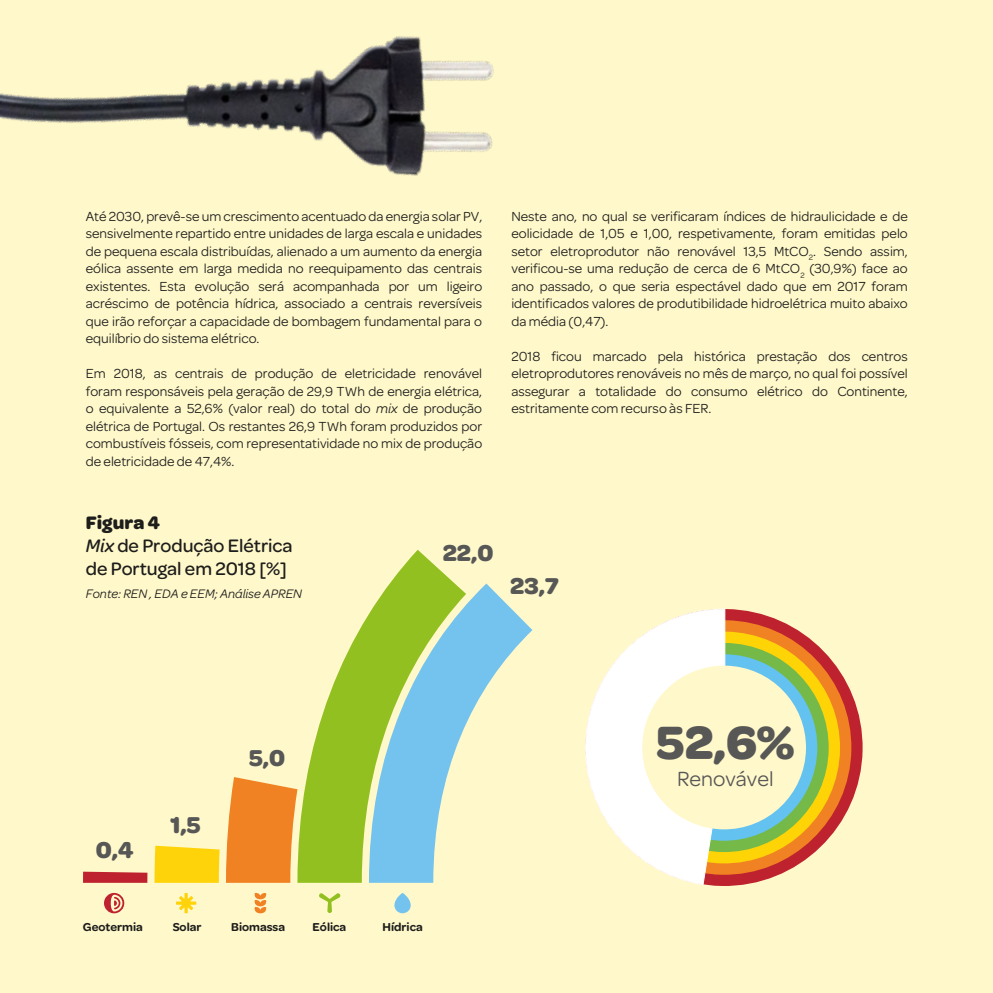
<style>
.page{position:relative;width:993px;height:993px;background:#fff}
.page>*{position:absolute;margin:0;border:0;box-sizing:border-box;transform-origin:0 0}
.t1{font:700 49.7px "Omnes";color:#575756}
.t2{font:700 24.5px "Omnes";color:#575756}
.t3{font:21.88px "Omnes";color:#575756}
.t4{font:500 19.25px/23.1px "Omnes";color:#1d1d1b}
.t5{font:14px/17.5px "Omnes";color:#1d1d1b;text-align:justify}
.t6{font:italic 13.12px "Omnes";color:#1d1d1b}
.t7{font:600 12.25px "Omnes";color:#1d1d1b}
.s1{font-style:italic}
.s2{font-weight:700}
</style>
<div class="page">
<div style="left:0;top:0;width:992px;height:992px;background:#fff8cb"></div>
<img style="left:0;top:36px;width:494px;height:140px">
<svg style="left:699px;top:609px;width:164px;height:277px"></svg>
<svg style="left:725px;top:619px;width:127px;height:256px"></svg>
<svg style="left:725px;top:630px;width:115px;height:234px"></svg>
<svg style="left:725px;top:641px;width:104px;height:211px;background:#c9a12f"></svg>
<svg style="left:585px;top:608px;width:140px;height:276px"></svg>
<svg style="left:629px;top:653px;width:189px;height:188px"></svg>
<svg style="left:104px;top:892px;width:20px;height:21px"></svg>
<svg style="left:176px;top:893px;width:20px;height:19px"></svg>
<svg style="left:254px;top:893px;width:12px;height:20px"></svg>
<svg style="left:319px;top:893px;width:21px;height:19px"></svg>
<svg style="left:394px;top:893px;width:16px;height:19px"></svg>
<svg style="left:83px;top:871px;width:64px;height:11px"></svg>
<svg style="left:154px;top:845px;width:65px;height:37px;background:#ffd518"></svg>
<svg style="left:226px;top:777px;width:71px;height:105px;background:#f2923a"></svg>
<svg style="left:297px;top:549px;width:157px;height:333px;fill:#92c020"></svg>
<svg style="left:369px;top:583px;width:163px;height:299px"></svg>
<p class="t5" style="left:86px;top:207px;width:398px">Até 2030, prevê-se um crescimento acentuado da energia solar PV, sensivelmente repartido entre unidades de larga escala e unidades de pequena escala distribuídas, alienado a um aumento da energia eólica assente em larga medida no reequipamento das centrais existentes. Esta evolução será acompanhada por um ligeiro acréscimo de potência hídrica, associado a centrais reversíveis que irão reforçar a capacidade de bombagem fundamental para o equilíbrio do sistema elétrico.</p>
<p class="t5" style="left:86px;top:365px;width:398px">Em 2018, as centrais de produção de eletricidade renovável foram responsáveis pela geração de 29,9 TWh de energia elétrica, o equivalente a 52,6% (valor real) do total do <span class="s1">mix</span> de produção elétrica de Portugal. Os restantes 26,9 TWh foram produzidos por combustíveis fósseis, com representatividade no mix de produção de eletricidade de 47,4%.</p>
<p class="t5" style="left:511px;top:207px;width:398px">Neste ano, no qual se verificaram índices de hidraulicidade e de eolicidade de 1,05 e 1,00, respetivamente, foram emitidas pelo setor eletroprodutor não renovável 13,5 MtCO<sub>2</sub>. Sendo assim, verificou-se uma redução de cerca de 6 MtCO<sub>2</sub> (30,9%) face ao ano passado, o que seria espectável dado que em 2017 foram identificados valores de produtibilidade hidroelétrica muito abaixo da média (0,47).</p>
<p class="t5" style="left:511px;top:347px;width:398px">2018 ficou marcado pela histórica prestação dos centros eletroprodutores renováveis no mês de março, no qual foi possível assegurar a totalidade do consumo elétrico do Continente, estritamente com recurso às FER.</p>
<h3 class="t4" style="left:86px;top:511px;width:208px"><span class="s2">Figura 4<br></span><span class="s1">Mix</span> de Produção Elétrica de Portugal em 2018 [%]</h3>
<p class="t6" style="left:86px;top:586px;width:218px">Fonte: REN , EDA e EEM; Análise APREN</p>
<h2 class="t2" style="left:442px;top:538px;width:52px">22,0</h2>
<h2 class="t2" style="left:510px;top:571px;width:50px">23,7</h2>
<h2 class="t2" style="left:96px;top:835px;width:39px">0,4</h2>
<h2 class="t2" style="left:170px;top:810px;width:32px">1,5</h2>
<h2 class="t2" style="left:249px;top:743px;width:38px">5,0</h2>
<p class="t7" style="left:83px;top:919px;width:62px">Geotermia</p>
<p class="t7" style="left:173px;top:919px;width:30px">Solar</p>
<p class="t7" style="left:231px;top:919px;width:55px">Biomassa</p>
<p class="t7" style="left:312px;top:919px;width:35px">Eólica</p>
<p class="t7" style="left:382px;top:919px;width:42px">Hídrica</p>
<h1 class="t1" style="left:656px;top:713px;width:139px">52,6%</h1>
<h3 class="t3" style="left:677px;top:765px;width:98px">Renovável</h3>
</div>
